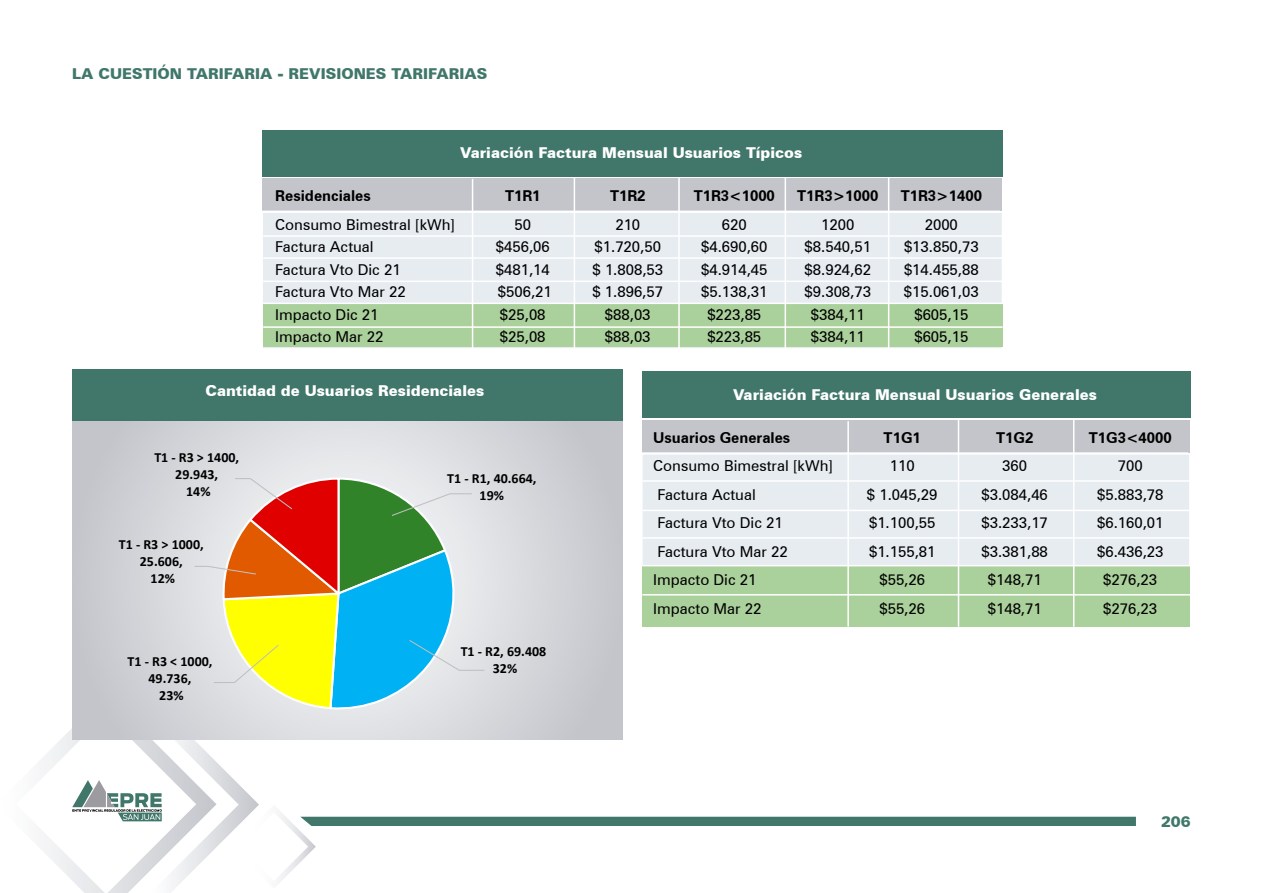
<style>
.page{position:relative;width:1263px;height:893px;background:#fff}
.page>*{position:absolute;margin:0;border:0;box-sizing:border-box;transform-origin:0 0}
.t1{font:15px "Zurich BT";color:#000}
.t2{font:900 15px "Zurich BT";color:#fff}
.t3{font:700 15px "Zurich BT";color:#000}
.t4{font:900 15px "Zurich BT";color:#40776a}
.t5{font:700 13.95px/17.1px "Calibri";color:#000;text-align:center}
</style>
<div class="page">
<div style="left:641px;top:453px;width:550px;height:174px;background:#e7ecf1;border:2px solid #fff"></div>
<div style="left:642px;top:566px;width:548px;height:61px;background:#aad09b"></div>
<div style="left:261px;top:211px;width:742px;height:139px;background:#e7ecf1;border:2px solid #fff"></div>
<div style="left:263px;top:304px;width:740px;height:42px;background:#aad09b"></div>
<div style="left:262px;top:178px;width:740px;height:33px;background:#c3c5ca"></div>
<div style="left:642px;top:420px;width:548px;height:32px;background:#c3c5ca"></div>
<hr style="left:263px;top:235px;width:739px;height:2px;background:#fff">
<hr style="left:642px;top:480px;width:548px;height:2px;background:#fff">
<hr style="left:263px;top:281px;width:739px;height:1px;background:#fff">
<hr style="left:642px;top:537px;width:548px;height:2px;background:#fff">
<hr style="left:263px;top:326px;width:739px;height:2px;background:#fff">
<hr style="left:642px;top:565px;width:548px;height:1px;background:#fff">
<hr style="left:642px;top:594px;width:548px;height:2px;background:#fff">
<hr style="left:263px;top:257px;width:739px;height:2px;background:#fff">
<hr style="left:642px;top:510px;width:548px;height:1px;background:#fff">
<hr style="left:263px;top:303px;width:739px;height:1px;background:#fff">
<hr style="left:263px;top:348px;width:739px;height:2px;background:#fff">
<hr style="left:261px;top:211px;width:739px;height:1px;background:#fff">
<hr style="left:640px;top:452px;width:548px;height:2px;background:#fff">
<hr style="left:784px;top:178px;width:2px;height:172px;background:#fff">
<hr style="left:574px;top:176px;width:1px;height:174px;background:#fff">
<hr style="left:958px;top:418px;width:1px;height:209px;background:#fff">
<hr style="left:678px;top:176px;width:2px;height:174px;background:#fff">
<hr style="left:1073px;top:418px;width:1px;height:209px;background:#fff">
<hr style="left:472px;top:179px;width:1px;height:171px;background:#fff">
<hr style="left:847px;top:421px;width:2px;height:206px;background:#fff">
<hr style="left:888px;top:178px;width:1px;height:172px;background:#fff">
<div style="left:263px;top:130px;width:740px;height:46px;background:#40776a"></div>
<div style="left:642px;top:371px;width:549px;height:47px;background:#40776a"></div>
<div style="left:72px;top:369px;width:550px;height:53px;background:#40776a"></div>
<svg style="left:72px;top:422px;width:550px;height:54px;background:#d4d6db"></svg>
<svg style="left:44px;top:476px;width:1092px;height:417px"></svg>
<p class="t4" style="left:72px;top:64px;width:417px">LA CUESTIÓN TARIFARIA - REVISIONES TARIFARIAS</p>
<p class="t2" style="left:460px;top:144px;width:344px">Variación Factura Mensual Usuarios Típicos</p>
<p class="t3" style="left:275px;top:185px;width:97px">Residenciales</p>
<p class="t3" style="left:505px;top:185px;width:37px">T1R1</p>
<p class="t3" style="left:610px;top:185px;width:37px">T1R2</p>
<p class="t3" style="left:694px;top:185px;width:83px">T1R3&lt;1000</p>
<p class="t3" style="left:797px;top:185px;width:83px">T1R3&gt;1000</p>
<p class="t3" style="left:901px;top:185px;width:83px">T1R3&gt;1400</p>
<p class="t1" style="left:275px;top:214px;width:181px">Consumo Bimestral [kWh]</p>
<p class="t1" style="left:514px;top:214px;width:18px">50</p>
<p class="t1" style="left:615px;top:214px;width:26px">210</p>
<p class="t1" style="left:722px;top:214px;width:26px">620</p>
<p class="t1" style="left:821px;top:214px;width:35px">1200</p>
<p class="t1" style="left:925px;top:214px;width:35px">2000</p>
<p class="t1" style="left:275px;top:236px;width:100px">Factura Actual</p>
<p class="t1" style="left:496px;top:236px;width:55px">$456,06</p>
<p class="t1" style="left:595px;top:236px;width:68px">$1.720,50</p>
<p class="t1" style="left:701px;top:236px;width:68px">$4.690,60</p>
<p class="t1" style="left:805px;top:236px;width:68px">$8.540,51</p>
<p class="t1" style="left:904px;top:236px;width:76px">$13.850,73</p>
<p class="t1" style="left:275px;top:259px;width:127px">Factura Vto Dic 21</p>
<p class="t1" style="left:496px;top:259px;width:55px">$481,14</p>
<p class="t1" style="left:592px;top:259px;width:72px">$ 1.808,53</p>
<p class="t1" style="left:701px;top:259px;width:68px">$4.914,45</p>
<p class="t1" style="left:805px;top:259px;width:68px">$8.924,62</p>
<p class="t1" style="left:904px;top:259px;width:76px">$14.455,88</p>
<p class="t1" style="left:275px;top:281px;width:132px">Factura Vto Mar 22</p>
<p class="t1" style="left:498px;top:281px;width:55px">$506,21</p>
<p class="t1" style="left:592px;top:281px;width:72px">$ 1.896,57</p>
<p class="t1" style="left:701px;top:281px;width:68px">$5.138,31</p>
<p class="t1" style="left:805px;top:281px;width:68px">$9.308,73</p>
<p class="t1" style="left:904px;top:281px;width:76px">$15.061,03</p>
<p class="t1" style="left:275px;top:304px;width:105px">Impacto Dic 21</p>
<p class="t1" style="left:500px;top:304px;width:47px">$25,08</p>
<p class="t1" style="left:605px;top:304px;width:47px">$88,03</p>
<p class="t1" style="left:707px;top:304px;width:55px">$223,85</p>
<p class="t1" style="left:811px;top:304px;width:55px">$384,11</p>
<p class="t1" style="left:914px;top:304px;width:55px">$605,15</p>
<p class="t1" style="left:275px;top:326px;width:110px">Impacto Mar 22</p>
<p class="t1" style="left:500px;top:326px;width:47px">$25,08</p>
<p class="t1" style="left:605px;top:326px;width:47px">$88,03</p>
<p class="t1" style="left:707px;top:326px;width:55px">$223,85</p>
<p class="t1" style="left:811px;top:326px;width:55px">$384,11</p>
<p class="t1" style="left:914px;top:326px;width:55px">$605,15</p>
<p class="t2" style="left:205px;top:382px;width:280px">Cantidad de Usuarios Residenciales</p>
<p class="t2" style="left:733px;top:385px;width:365px">Variación Factura Mensual Usuarios Generales</p>
<p class="t5" style="left:154px;top:449px;width:86px">T1 - R3 &gt; 1400,<br>29.943,<br>14%</p>
<p class="t5" style="left:119px;top:536px;width:86px">T1 - R3 &gt; 1000,<br>25.606,<br>12%</p>
<p class="t5" style="left:128px;top:652px;width:86px">T1 - R3 &lt; 1000,<br>49.736,<br>23%</p>
<p class="t5" style="left:447px;top:469px;width:91px">T1 - R1, 40.664,<br>19%</p>
<p class="t5" style="left:461px;top:642px;width:87px">T1 - R2, 69.408<br>32%</p>
<p class="t3" style="left:653px;top:427px;width:139px">Usuarios Generales</p>
<p class="t3" style="left:884px;top:427px;width:39px">T1G1</p>
<p class="t3" style="left:996px;top:427px;width:39px">T1G2</p>
<p class="t3" style="left:1089px;top:427px;width:84px">T1G3&lt;4000</p>
<p class="t1" style="left:653px;top:455px;width:181px">Consumo Bimestral [kWh]</p>
<p class="t1" style="left:890px;top:455px;width:26px">110</p>
<p class="t1" style="left:1002px;top:455px;width:26px">360</p>
<p class="t1" style="left:1118px;top:455px;width:26px">700</p>
<p class="t1" style="left:657px;top:484px;width:100px">Factura Actual</p>
<p class="t1" style="left:867px;top:484px;width:72px">$ 1.045,29</p>
<p class="t1" style="left:981px;top:484px;width:68px">$3.084,46</p>
<p class="t1" style="left:1097px;top:484px;width:68px">$5.883,78</p>
<p class="t1" style="left:657px;top:512px;width:127px">Factura Vto Dic 21</p>
<p class="t1" style="left:869px;top:512px;width:68px">$1.100,55</p>
<p class="t1" style="left:981px;top:512px;width:68px">$3.233,17</p>
<p class="t1" style="left:1097px;top:512px;width:68px">$6.160,01</p>
<p class="t1" style="left:657px;top:541px;width:132px">Factura Vto Mar 22</p>
<p class="t1" style="left:869px;top:541px;width:68px">$1.155,81</p>
<p class="t1" style="left:981px;top:541px;width:68px">$3.381,88</p>
<p class="t1" style="left:1097px;top:541px;width:68px">$6.436,23</p>
<p class="t1" style="left:653px;top:569px;width:105px">Impacto Dic 21</p>
<p class="t1" style="left:879px;top:569px;width:47px">$55,26</p>
<p class="t1" style="left:988px;top:569px;width:55px">$148,71</p>
<p class="t1" style="left:1103px;top:569px;width:55px">$276,23</p>
<p class="t1" style="left:653px;top:598px;width:110px">Impacto Mar 22</p>
<p class="t1" style="left:879px;top:598px;width:47px">$55,26</p>
<p class="t1" style="left:988px;top:598px;width:55px">$148,71</p>
<p class="t1" style="left:1103px;top:598px;width:55px">$276,23</p>
<p class="t4" style="left:1161px;top:812px;width:31px">206</p>
</div>
